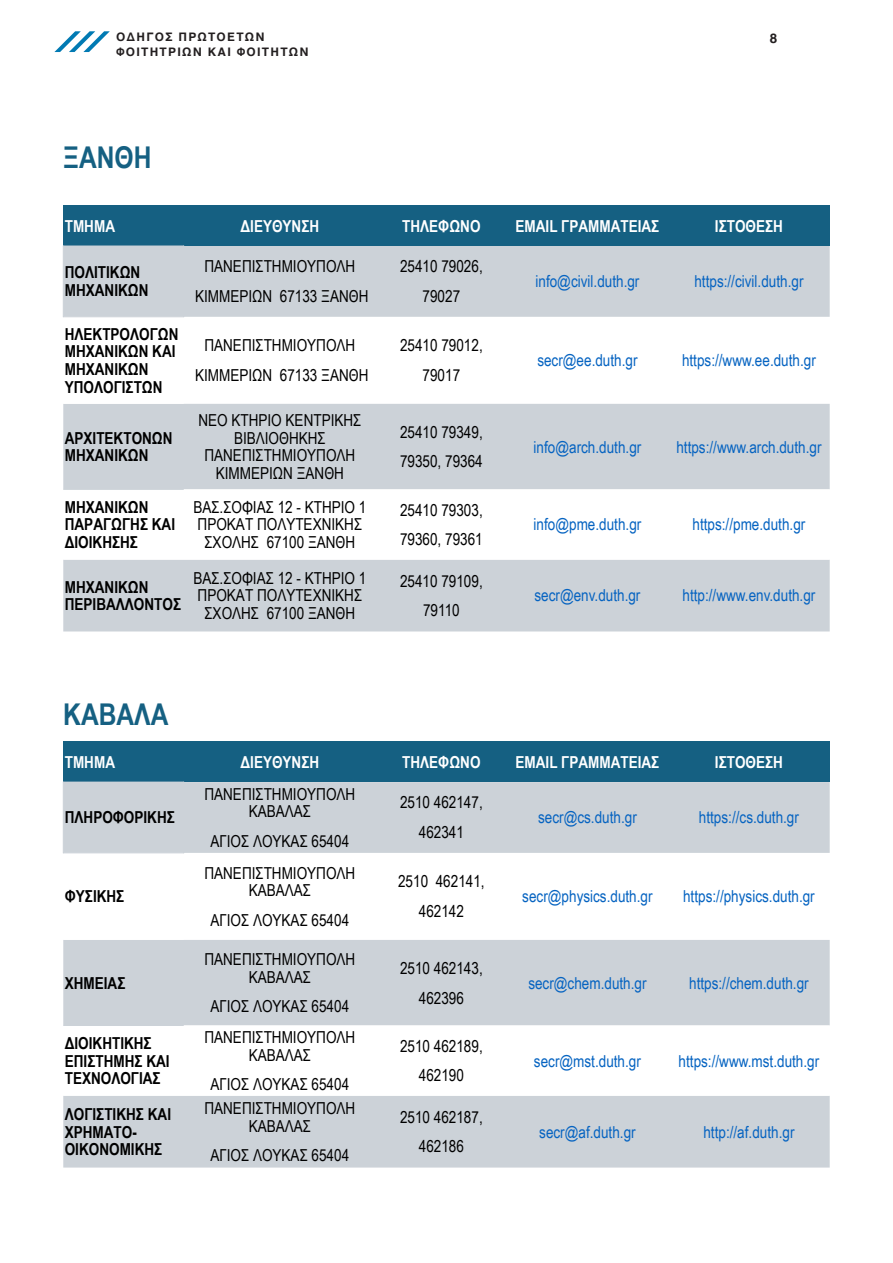
<style>
.page{position:relative;width:893px;height:1263px;background:#fff}
.page>*{position:absolute;margin:0;border:0;box-sizing:border-box;transform-origin:0 0}
.t1{font:700 30px "Arial Narrow";color:#156082}
.t2{font:16.5px/29.8px "Arial Narrow";color:#000;text-align:center}
.t3{font:16.5px "Arial Narrow";color:#0563c1}
.t4{font:700 16.5px/17.9px "Arial Narrow";color:#000}
.t5{font:700 16.5px "Arial Narrow";color:#fff}
.t6{font:700 13.5px "Helvetica";color:#231f20}
.t7{font:700 12px/14.4px "Helvetica";letter-spacing:.1em;color:#231f20}
</style>
<div class="page">
<svg style="left:54px;top:31px;width:56px;height:21px"></svg>
<div style="left:63px;top:205px;width:767px;height:41px;background:#156082"></div>
<div style="left:63px;top:246px;width:767px;height:385px;background:#ccd2d8"></div>
<svg style="left:63px;top:317px;width:767px;height:243px"></svg>
<hr style="left:63px;top:246px;width:1px;height:71px;background:#ccd2d8">
<hr style="left:183px;top:246px;width:1px;height:71px;background:#ccd2d8">
<hr style="left:63px;top:246px;width:121px;height:1px;background:#ccd2d8">
<hr style="left:63px;top:316px;width:121px;height:1px;background:#ccd2d8">
<hr style="left:63px;top:489px;width:121px;height:1px;background:#ccd2d8">
<div style="left:63px;top:741px;width:767px;height:41px;background:#156082"></div>
<div style="left:63px;top:782px;width:767px;height:385px;background:#ccd2d8"></div>
<svg style="left:63px;top:853px;width:767px;height:243px"></svg>
<hr style="left:63px;top:782px;width:1px;height:71px;background:#ccd2d8">
<hr style="left:183px;top:782px;width:1px;height:71px;background:#ccd2d8">
<hr style="left:63px;top:782px;width:121px;height:1px;background:#ccd2d8">
<hr style="left:63px;top:852px;width:121px;height:1px;background:#ccd2d8">
<hr style="left:63px;top:1025px;width:121px;height:1px;background:#ccd2d8">
<p class="t7" style="left:116px;top:31px;width:194px">ΟΔΗΓΟΣ ΠΡΩΤΟΕΤΩΝ<br>ΦΟΙΤΗΤΡΙΩΝ ΚΑΙ ΦΟΙΤΗΤΩΝ</p>
<p class="t6" style="left:770px;top:32px;width:9px">8</p>
<h1 class="t1" style="left:63px;top:146px;width:90px">ΞΑΝΘΗ</h1>
<p class="t5" style="left:65px;top:220px;width:52px">ΤΜΗΜΑ</p>
<p class="t5" style="left:241px;top:220px;width:80px">ΔΙΕΥΘΥΝΣΗ</p>
<p class="t5" style="left:402px;top:220px;width:80px">ΤΗΛΕΦΩΝΟ</p>
<p class="t5" style="left:516px;top:220px;width:145px">EMAIL ΓΡΑΜΜΑΤΕΙΑΣ</p>
<p class="t5" style="left:715px;top:220px;width:70px">ΙΣΤΟΘΕΣΗ</p>
<p class="t4" style="left:65px;top:265px;width:85px">ΠΟΛΙΤΙΚΩΝ<br>ΜΗΧΑΝΙΚΩΝ</p>
<p class="t2" style="left:195px;top:253px;width:175px">ΠΑΝΕΠΙΣΤΗΜΙΟΥΠΟΛΗ<br>ΚΙΜΜΕΡΙΩΝ 67133 ΞΑΝΘΗ</p>
<p class="t2" style="left:400px;top:253px;width:84px">25410 79026,<br>79027</p>
<p class="t3" style="left:535px;top:275px;width:105px">info@civil.duth.gr</p>
<p class="t3" style="left:694px;top:275px;width:111px">https://civil.duth.gr</p>
<p class="t4" style="left:65px;top:326px;width:115px">ΗΛΕΚΤΡΟΛΟΓΩΝ<br>ΜΗΧΑΝΙΚΩΝ ΚΑΙ<br>ΜΗΧΑΝΙΚΩΝ<br>ΥΠΟΛΟΓΙΣΤΩΝ</p>
<p class="t2" style="left:195px;top:332px;width:175px">ΠΑΝΕΠΙΣΤΗΜΙΟΥΠΟΛΗ<br>ΚΙΜΜΕΡΙΩΝ 67133 ΞΑΝΘΗ</p>
<p class="t2" style="left:400px;top:332px;width:84px">25410 79012,<br>79017</p>
<p class="t4" style="left:65px;top:430px;width:109px">ΑΡΧΙΤΕΚΤΟΝΩΝ<br>ΜΗΧΑΝΙΚΩΝ</p>
<p class="t2" style="left:198px;top:413px;width:165px;line-height:17.9px">ΝΕΟ ΚΤΗΡΙΟ ΚΕΝΤΡΙΚΗΣ<br>ΒΙΒΛΙΟΘΗΚΗΣ<br>ΠΑΝΕΠΙΣΤΗΜΙΟΥΠΟΛΗ<br>ΚΙΜΜΕΡΙΩΝ ΞΑΝΘΗ</p>
<p class="t2" style="left:400px;top:418px;width:84px;text-align:left">25410 79349,<br>79350, 79364</p>
<p class="t4" style="left:65px;top:499px;width:112px">ΜΗΧΑΝΙΚΩΝ<br>ΠΑΡΑΓΩΓΗΣ ΚΑΙ<br>ΔΙΟΙΚΗΣΗΣ</p>
<p class="t2" style="left:193px;top:499px;width:175px;line-height:17.9px">ΒΑΣ.ΣΟΦΙΑΣ 12 - ΚΤΗΡΙΟ 1<br>ΠΡΟΚΑΤ ΠΟΛΥΤΕΧΝΙΚΗΣ<br>ΣΧΟΛΗΣ 67100 ΞΑΝΘΗ</p>
<p class="t2" style="left:400px;top:496px;width:84px;text-align:left">25410 79303,<br>79360, 79361</p>
<p class="t4" style="left:65px;top:579px;width:118px">ΜΗΧΑΝΙΚΩΝ<br>ΠΕΡΙΒΑΛΛΟΝΤΟΣ</p>
<p class="t2" style="left:193px;top:570px;width:175px;line-height:17.9px">ΒΑΣ.ΣΟΦΙΑΣ 12 - ΚΤΗΡΙΟ 1<br>ΠΡΟΚΑΤ ΠΟΛΥΤΕΧΝΙΚΗΣ<br>ΣΧΟΛΗΣ 67100 ΞΑΝΘΗ</p>
<p class="t2" style="left:400px;top:567px;width:84px">25410 79109,<br>79110</p>
<h1 class="t1" style="left:63px;top:703px;width:107px">ΚΑΒΑΛΑ</h1>
<p class="t3" style="left:537px;top:354px;width:102px">secr@ee.duth.gr</p>
<p class="t3" style="left:682px;top:354px;width:135px">https://www.ee.duth.gr</p>
<p class="t3" style="left:534px;top:440px;width:109px">info@arch.duth.gr</p>
<p class="t3" style="left:676px;top:440px;width:147px">https://www.arch.duth.gr</p>
<p class="t3" style="left:534px;top:518px;width:109px">info@pme.duth.gr</p>
<p class="t3" style="left:692px;top:518px;width:114px">https://pme.duth.gr</p>
<p class="t3" style="left:534px;top:589px;width:108px">secr@env.duth.gr</p>
<p class="t3" style="left:682px;top:589px;width:134px">http://www.env.duth.gr</p>
<p class="t5" style="left:65px;top:756px;width:52px">ΤΜΗΜΑ</p>
<p class="t5" style="left:241px;top:756px;width:80px">ΔΙΕΥΘΥΝΣΗ</p>
<p class="t5" style="left:402px;top:756px;width:80px">ΤΗΛΕΦΩΝΟ</p>
<p class="t5" style="left:516px;top:756px;width:145px">EMAIL ΓΡΑΜΜΑΤΕΙΑΣ</p>
<p class="t5" style="left:715px;top:756px;width:70px">ΙΣΤΟΘΕΣΗ</p>
<p class="t4" style="left:65px;top:810px;width:112px">ΠΛΗΡΟΦΟΡΙΚΗΣ</p>
<p class="t4" style="left:65px;top:889px;width:61px">ΦΥΣΙΚΗΣ</p>
<p class="t4" style="left:65px;top:975px;width:62px">ΧΗΜΕΙΑΣ</p>
<p class="t2" style="left:204px;top:786px;width:152px;line-height:17.9px">ΠΑΝΕΠΙΣΤΗΜΙΟΥΠΟΛΗ<br>ΚΑΒΑΛΑΣ</p>
<p class="t2" style="left:211px;top:828px;width:140px">ΑΓΙΟΣ ΛΟΥΚΑΣ 65404</p>
<p class="t2" style="left:204px;top:865px;width:152px;line-height:17.9px">ΠΑΝΕΠΙΣΤΗΜΙΟΥΠΟΛΗ<br>ΚΑΒΑΛΑΣ</p>
<p class="t2" style="left:211px;top:907px;width:140px">ΑΓΙΟΣ ΛΟΥΚΑΣ 65404</p>
<p class="t2" style="left:204px;top:951px;width:152px;line-height:17.9px">ΠΑΝΕΠΙΣΤΗΜΙΟΥΠΟΛΗ<br>ΚΑΒΑΛΑΣ</p>
<p class="t2" style="left:211px;top:993px;width:140px">ΑΓΙΟΣ ΛΟΥΚΑΣ 65404</p>
<p class="t4" style="left:65px;top:1035px;width:106px">ΔΙΟΙΚΗΤΙΚΗΣ<br>ΕΠΙΣΤΗΜΗΣ ΚΑΙ<br>ΤΕΧΝΟΛΟΓΙΑΣ</p>
<p class="t2" style="left:204px;top:1029px;width:152px;line-height:17.9px">ΠΑΝΕΠΙΣΤΗΜΙΟΥΠΟΛΗ<br>ΚΑΒΑΛΑΣ</p>
<p class="t2" style="left:211px;top:1071px;width:140px">ΑΓΙΟΣ ΛΟΥΚΑΣ 65404</p>
<p class="t4" style="left:65px;top:1106px;width:108px">ΛΟΓΙΣΤΙΚΗΣ ΚΑΙ<br>ΧΡΗΜΑΤΟ-<br>ΟΙΚΟΝΟΜΙΚΗΣ</p>
<p class="t2" style="left:204px;top:1100px;width:152px;line-height:17.9px">ΠΑΝΕΠΙΣΤΗΜΙΟΥΠΟΛΗ<br>ΚΑΒΑΛΑΣ</p>
<p class="t2" style="left:211px;top:1142px;width:140px">ΑΓΙΟΣ ΛΟΥΚΑΣ 65404</p>
<p class="t2" style="left:400px;top:789px;width:84px">2510 462147,<br>462341</p>
<p class="t2" style="left:398px;top:868px;width:88px">2510 462141,<br>462142</p>
<p class="t2" style="left:400px;top:954px;width:84px">2510 462143,<br>462396</p>
<p class="t2" style="left:400px;top:1032px;width:84px">2510 462189,<br>462190</p>
<p class="t2" style="left:400px;top:1103px;width:84px">2510 462187,<br>462186</p>
<p class="t3" style="left:538px;top:811px;width:100px">secr@cs.duth.gr</p>
<p class="t3" style="left:699px;top:811px;width:102px">https://cs.duth.gr</p>
<p class="t3" style="left:522px;top:890px;width:132px">secr@physics.duth.gr</p>
<p class="t3" style="left:683px;top:890px;width:133px">https://physics.duth.gr</p>
<p class="t3" style="left:528px;top:976px;width:120px">secr@chem.duth.gr</p>
<p class="t3" style="left:689px;top:976px;width:121px">https://chem.duth.gr</p>
<p class="t3" style="left:534px;top:1054px;width:108px">secr@mst.duth.gr</p>
<p class="t3" style="left:679px;top:1054px;width:142px">https://www.mst.duth.gr</p>
<p class="t3" style="left:539px;top:1125px;width:98px">secr@af.duth.gr</p>
<p class="t3" style="left:703px;top:1125px;width:93px">http://af.duth.gr</p>
</div>
